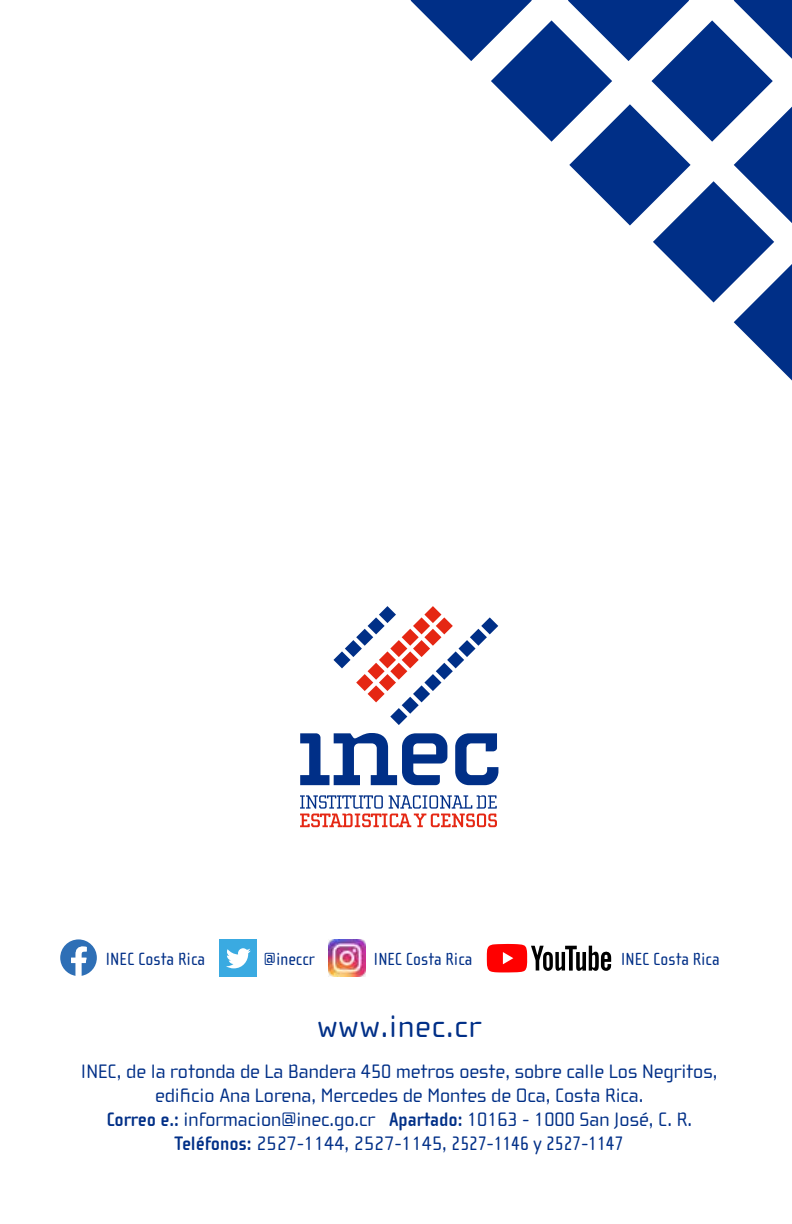
<style>
.page{position:relative;width:792px;height:1224px;background:#fff}
.page>*{position:absolute;margin:0;border:0;box-sizing:border-box;transform-origin:0 0}
.t1{font:32px "Cholla Wide";letter-spacing:.03em;color:#002f87}
.t2{font:20px/24px "Cholla Wide";color:#002f87;text-align:center}
.t3{font:18.2px "Cholla Sans";color:#002f87}
.t4{font:18px "Cholla Sans";color:#002f87}
.s1{font-family:"Cholla Sans";font-weight:700}
.s2{font-family:"Cholla Sans"}
</style>
<div class="page">
<svg style="left:411px;top:0;width:381px;height:381px"></svg>
<svg style="left:300px;top:733px;width:147px;height:52px"></svg>
<svg style="left:455px;top:733px;width:43px;height:52px"></svg>
<svg style="left:300px;top:795px;width:197px;height:32px"></svg>
<svg style="left:333px;top:606px;width:165px;height:119px"></svg>
<div style="left:220px;top:940px;width:37px;height:37px;background:#3aaae1"></div>
<svg style="left:226px;top:948px;width:25px;height:20px"></svg>
<img style="left:329px;top:940px;width:37px;height:37px">
<svg style="left:60px;top:939px;width:37px;height:37px"></svg>
<svg style="left:487px;top:944px;width:124px;height:29px"></svg>
<p class="t3" style="left:105px;top:949px;width:101px">INEC Costa Rica</p>
<p class="t4" style="left:264px;top:949px;width:52px">@ineccr</p>
<p class="t4" style="left:374px;top:949px;width:100px">INEC Costa Rica</p>
<p class="t4" style="left:621px;top:949px;width:100px">INEC Costa Rica</p>
<h1 class="t1" style="left:318px;top:1009px;width:165px">www.inec.cr</h1>
<p class="t2" style="left:81px;top:1059px;width:638px">INEC, de la rotonda de La Bandera 450 metros oeste, sobre calle Los Negritos, edificio Ana Lorena, Mercedes de Montes de Oca, Costa Rica.<br><span class="s1">Correo e.:</span> informacion@inec.go.cr <span class="s1">Apartado:</span> 10163 - 1000 San José, C. R.<br><span class="s1">Teléfonos:</span> 2527-1144, 2527-1145, <span class="s2">2527-1146 y 2527-1147</span></p>
</div>
